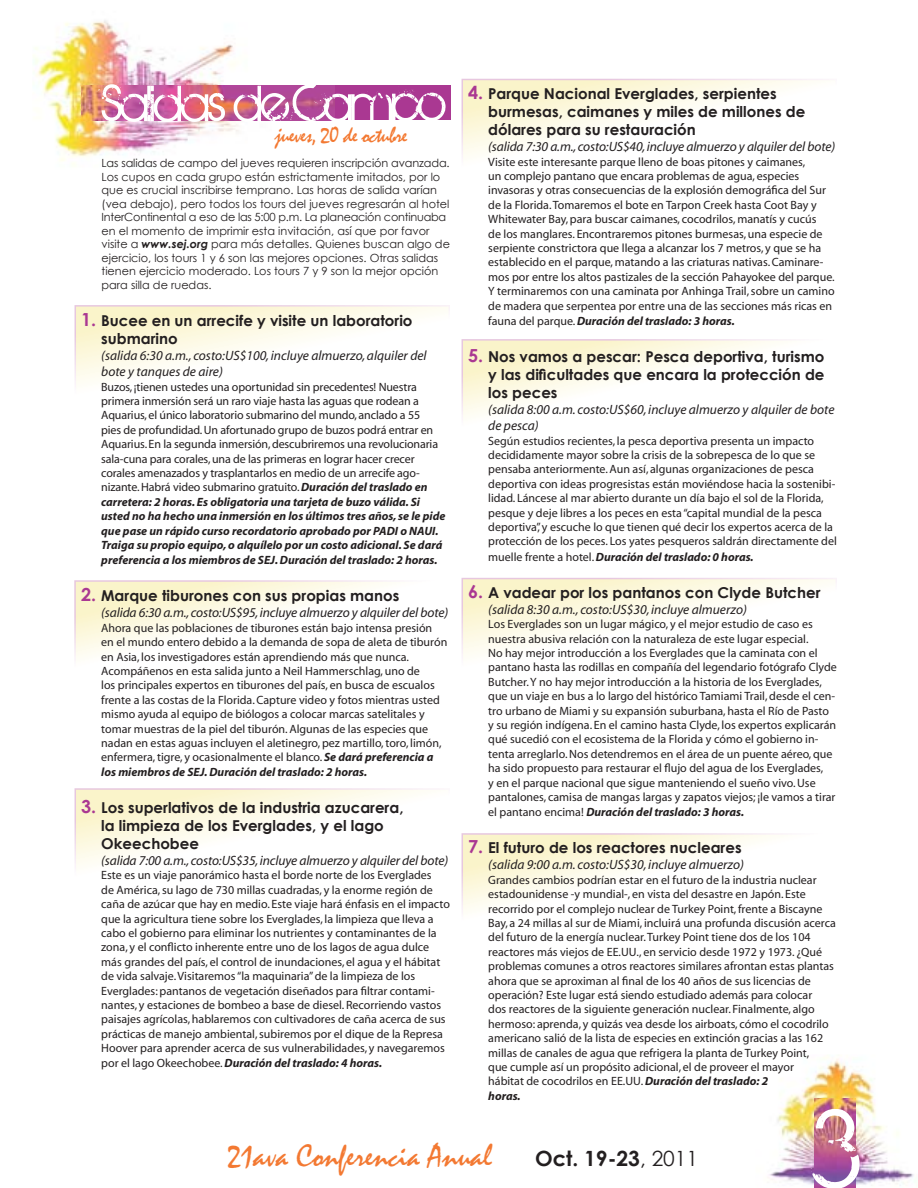
<style>
.page{position:relative;width:918px;height:1188px;background:#fff}
.page>*{position:absolute;margin:0;border:0;box-sizing:border-box;transform-origin:0 0}
.t1{font:120px "BIRTHOFAHERO";color:#fff}
.t2{font:55.5px "BIRTHOFAHERO";letter-spacing:-.03em;color:#fff}
.t3{font:32.7px "Mistral";color:#f37932}
.t4{font:22.5px "Mistral";letter-spacing:-.03em;color:#f37932}
.t5{font:700 21px "Century Gothic";color:#231f20}
.t6{font:700 15px/18px "Century Gothic";color:#231f20}
.t7{font:italic 13.5px/16.2px "Myriad";letter-spacing:-.005em;color:#231f20}
.t8{font:12px/14.4px "Myriad";color:#231f20}
.t9{font:11.25px/13.5px "Century Gothic";color:#231f20}
.s1{font-weight:700;font-style:italic}
.s2{font-size:18px;color:#aa3892}
.s3{font-weight:400}
</style>
<div class="page">
<img style="left:769px;top:1057px;width:145px;height:131px">
<img style="left:814px;top:1098px;width:41px;height:90px">
<svg style="left:75px;top:305px;width:375px;height:80px"></svg>
<svg style="left:74px;top:580px;width:313px;height:78px"></svg>
<svg style="left:462px;top:79px;width:361px;height:79px"></svg>
<svg style="left:462px;top:339px;width:325px;height:79px"></svg>
<svg style="left:462px;top:578px;width:375px;height:80px"></svg>
<svg style="left:462px;top:833px;width:313px;height:80px"></svg>
<svg style="left:75px;top:788px;width:349px;height:80px"></svg>
<div style="left:81px;top:86px;width:370px;height:34px;background:#aa3892"></div>
<img style="left:35px;top:20px;width:300px;height:145px">
<img style="left:81px;top:86px;width:254px;height:34px">
<h2 class="t2" style="left:102px;top:73px;width:345px">Salidas de Campo</h2>
<h3 class="t4" style="left:275px;top:122px;width:134px">jueves, 20 de octubre</h3>
<p class="t9" style="left:102px;top:156px;width:350px">Las salidas de campo del jueves requieren inscripción avanzada.<br>Los cupos en cada grupo están estrictamente imitados, por lo que es crucial inscribirse temprano. Las horas de salida varían (vea debajo), pero todos los tours del jueves regresarán al hotel InterContinental a eso de las 5:00 p.m. La planeación continuaba en el momento de imprimir esta invitación, así que por favor visite a <span class="s1">www.sej.org</span> para más detalles. Quienes buscan algo de ejercicio, los tours 1 y 6 son las mejores opciones. Otras salidas tienen ejercicio moderado. Los tours 7 y 9 son la mejor opción para silla de ruedas.</p>
<p class="t6" style="left:101px;top:311px;width:313px;text-indent:-20px"><span class="s2">1.</span> Bucee en un arrecife y visite un laboratorio submarino</p>
<p class="t7" style="left:101px;top:348px;width:327px">(salida 6:30 a.m., costo:US$100, incluye almuerzo, alquiler del bote y tanques de aire)</p>
<p class="t8" style="left:101px;top:380px;width:346px">Buzos, ¡tienen ustedes una oportunidad sin precedentes! Nuestra primera inmersión será un raro viaje hasta las aguas que rodean a Aquarius, el único laboratorio submarino del mundo, anclado a 55<br>pies de profundidad. Un afortunado grupo de buzos podrá entrar en Aquarius. En la segunda inmersión, descubriremos una revolucionaria sala-cuna para corales, una de las primeras en lograr hacer crecer corales amenazados y trasplantarlos en medio de un arrecife ago&shy;nizante. Habrá video submarino gratuito. <span class="s1">Duración del traslado en carretera: 2 horas. Es obligatoria una tarjeta de buzo válida. Si usted no ha hecho una inmersión en los últimos tres años, se le pide que pase un rápido curso recordatorio aprobado por PADI o NAUI.<br>Traiga su propio equipo, o alquílelo por un costo adicional. Se dará preferencia a los miembros de SEJ. Duración del traslado: 2 horas.</span></p>
<p class="t6" style="left:81px;top:586px;width:320px"><span class="s2">2.</span> Marque tiburones con sus propias manos</p>
<p class="t7" style="left:101px;top:605px;width:348px">(salida 6:30 a.m., costo:US$95, incluye almuerzo y alquiler del bote)</p>
<p class="t8" style="left:101px;top:621px;width:348px">Ahora que las poblaciones de tiburones están bajo intensa presión en el mundo entero debido a la demanda de sopa de aleta de tiburón en Asia, los investigadores están aprendiendo más que nunca.<br>Acompáñenos en esta salida junto a Neil Hammerschlag, uno de<br>los principales expertos en tiburones del país, en busca de escualos frente a las costas de la Florida. Capture video y fotos mientras usted mismo ayuda al equipo de biólogos a colocar marcas satelitales y tomar muestras de la piel del tiburón. Algunas de las especies que nadan en estas aguas incluyen el aletinegro, pez martillo, toro, limón, enfermera, tigre, y ocasionalmente el blanco. <span class="s1">Se dará preferencia a los miembros de SEJ. Duración del traslado: 2 horas.</span></p>
<p class="t6" style="left:101px;top:798px;width:304px;text-indent:-20px"><span class="s2">3.</span> Los superlativos de la industria azucarera, la limpieza de los Everglades, y el lago<br>Okeechobee</p>
<p class="t7" style="left:101px;top:853px;width:348px">(salida 7:00 a.m., costo:US$35, incluye almuerzo y alquiler del bote)</p>
<p class="t8" style="left:101px;top:869px;width:350px">Este es un viaje panorámico hasta el borde norte de los Everglades<br>de América, su lago de 730 millas cuadradas, y la enorme región de caña de azúcar que hay en medio. Este viaje hará énfasis en el impacto que la agricultura tiene sobre los Everglades, la limpieza que lleva a cabo el gobierno para eliminar los nutrientes y contaminantes de la zona, y el conflicto inherente entre uno de los lagos de agua dulce más grandes del país, el control de inundaciones, el agua y el hábitat de vida salvaje. Visitaremos “la maquinaria” de la limpieza de los Everglades: pantanos de vegetación diseñados para filtrar contami&shy;nantes, y estaciones de bombeo a base de diesel. Recorriendo vastos paisajes agrícolas, hablaremos con cultivadores de caña acerca de sus prácticas de manejo ambiental, subiremos por el dique de la Represa Hoover para aprender acerca de sus vulnerabilidades, y navegaremos por el lago Okeechobee. <span class="s1">Duración del traslado: 4 horas.</span></p>
<p class="t6" style="left:488px;top:84px;width:319px;text-indent:-20px"><span class="s2">4.</span> Parque Nacional Everglades, serpientes burmesas, caimanes y miles de millones de dólares para su restauración</p>
<p class="t7" style="left:488px;top:139px;width:348px">(salida 7:30 a.m., costo:US$40, incluye almuerzo y alquiler del bote)</p>
<p class="t8" style="left:488px;top:155px;width:348px">Visite este interesante parque lleno de boas pitones y caimanes,<br>un complejo pantano que encara problemas de agua, especies invasoras y otras consecuencias de la explosión demográfica del Sur de la Florida. Tomaremos el bote en Tarpon Creek hasta Coot Bay y Whitewater Bay, para buscar caimanes, cocodrilos, manatís y cucús<br>de los manglares. Encontraremos pitones burmesas, una especie de serpiente constrictora que llega a alcanzar los 7 metros, y que se ha establecido en el parque, matando a las criaturas nativas. Caminare&shy;mos por entre los altos pastizales de la sección Pahayokee del parque.<br>Y terminaremos con una caminata por Anhinga Trail, sobre un camino de madera que serpentea por entre una de las secciones más ricas en fauna del parque. <span class="s1">Duración del traslado: 3 horas.</span></p>
<p class="t6" style="left:488px;top:347px;width:338px;text-align:justify;text-indent:-20px"><span class="s2">5.</span> Nos vamos a pescar: Pesca deportiva, turismo y las dificultades que encara la protección de los peces</p>
<p class="t7" style="left:488px;top:402px;width:348px">(salida 8:00 a.m. costo:US$60, incluye almuerzo y alquiler de bote de pesca)</p>
<p class="t8" style="left:488px;top:434px;width:350px">Según estudios recientes, la pesca deportiva presenta un impacto decididamente mayor sobre la crisis de la sobrepesca de lo que se pensaba anteriormente. Aun así, algunas organizaciones de pesca deportiva con ideas progresistas están moviéndose hacia la sostenibi&shy;lidad. Láncese al mar abierto durante un día bajo el sol de la Florida, pesque y deje libres a los peces en esta “capital mundial de la pesca deportiva”, y escuche lo que tienen qué decir los expertos acerca de la protección de los peces. Los yates pesqueros saldrán directamente del muelle frente a hotel. <span class="s1">Duración del traslado: 0 horas.</span></p>
<p class="t6" style="left:468px;top:583px;width:354px"><span class="s2">6.</span> A vadear por los pantanos con Clyde Butcher</p>
<p class="t7" style="left:488px;top:602px;width:260px">(salida 8:30 a.m., costo:US$30, incluye almuerzo)</p>
<p class="t8" style="left:488px;top:618px;width:350px">Los Everglades son un lugar mágico, y el mejor estudio de caso es nuestra abusiva relación con la naturaleza de este lugar especial.<br>No hay mejor introducción a los Everglades que la caminata con el pantano hasta las rodillas en compañía del legendario fotógrafo Clyde Butcher. Y no hay mejor introducción a la historia de los Everglades, que un viaje en bus a lo largo del histórico Tamiami Trail, desde el cen&shy;tro urbano de Miami y su expansión suburbana, hasta el Río de Pasto y su región indígena. En el camino hasta Clyde, los expertos explicarán qué sucedió con el ecosistema de la Florida y cómo el gobierno in&shy;tenta arreglarlo. Nos detendremos en el área de un puente aéreo, que ha sido propuesto para restaurar el flujo del agua de los Everglades,<br>y en el parque nacional que sigue manteniendo el sueño vivo. Use pantalones, camisa de mangas largas y zapatos viejos; ¡le vamos a tirar el pantano encima! <span class="s1">Duración del traslado: 3 horas.</span></p>
<p class="t6" style="left:468px;top:838px;width:275px"><span class="s2">7.</span> El futuro de los reactores nucleares</p>
<p class="t7" style="left:488px;top:857px;width:257px">(salida 9:00 a.m. costo:US$30, incluye almuerzo)</p>
<p class="t8" style="left:488px;top:873px;width:349px">Grandes cambios podrían estar en el futuro de la industria nuclear estadounidense -y mundial-, en vista del desastre en Japón. Este recorrido por el complejo nuclear de Turkey Point, frente a Biscayne Bay, a 24 millas al sur de Miami, incluirá una profunda discusión acerca del futuro de la energía nuclear. Turkey Point tiene dos de los 104 reactores más viejos de EE.UU., en servicio desde 1972 y 1973. ¿Qué problemas comunes a otros reactores similares afrontan estas plantas ahora que se aproximan al final de los 40 años de sus licencias de operación? Este lugar está siendo estudiado además para colocar<br>dos reactores de la siguiente generación nuclear. Finalmente, algo hermoso: aprenda, y quizás vea desde los airboats, cómo el cocodrilo americano salió de la lista de especies en extinción gracias a las 162 millas de canales de agua que refrigera la planta de Turkey Point,<br>que cumple así un propósito adicional, el de proveer el mayor<br>hábitat de cocodrilos en EE.UU. <span class="s1">Duración del traslado: 2<br>horas.</span></p>
<h3 class="t3" style="left:228px;top:1138px;width:266px">21ava Conferencia Anual</h3>
<h3 class="t5" style="left:535px;top:1145px;width:165px">Oct. 19-23<span class="s3">, 2011</span></h3>
<h1 class="t1" style="left:811px;top:1085px;width:50px">3</h1>
</div>
